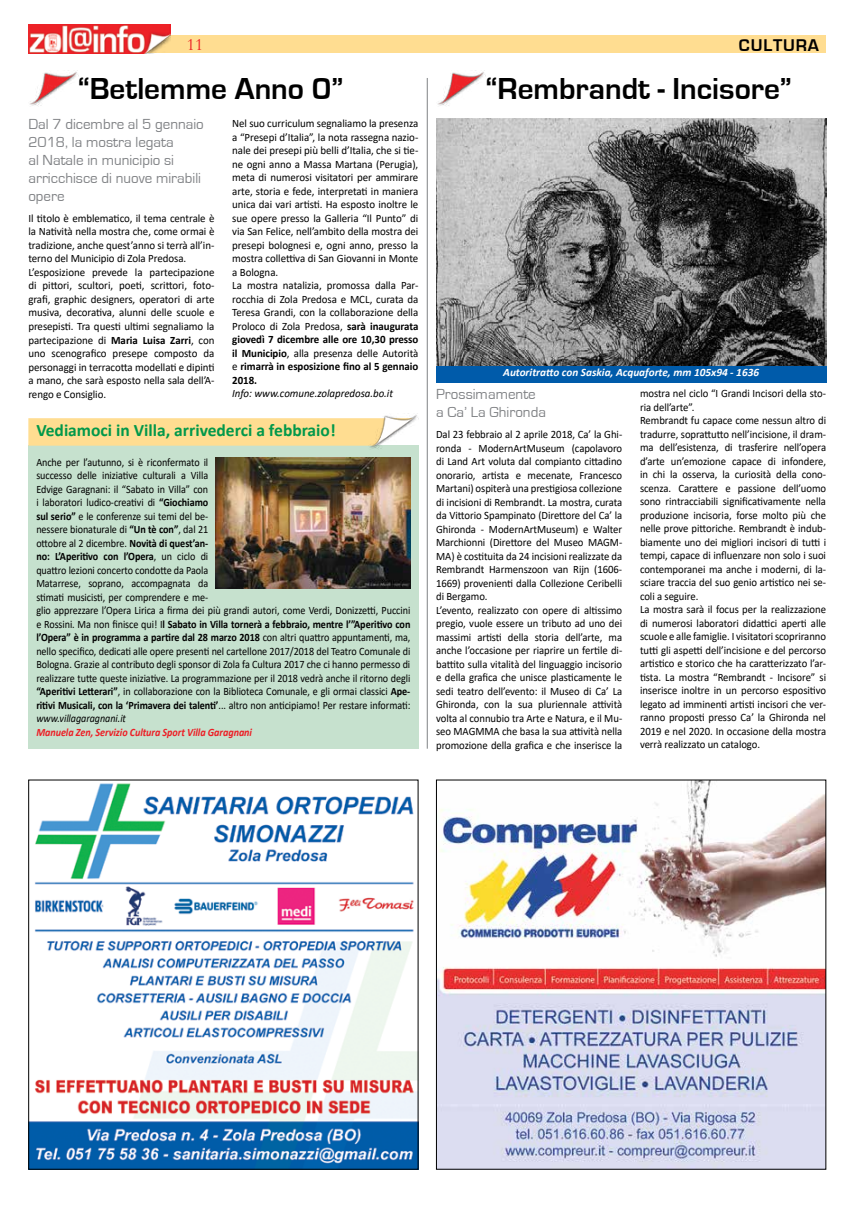
<style>
.page{position:relative;width:851px;height:1205px;background:#fff}
.page>*{position:absolute;margin:0;border:0;box-sizing:border-box;transform-origin:0 0}
.t1{font:700 31.25px "Eurostile";color:#000}
.t2{font:700 17.5px "Calibri";color:#00984a}
.t3{font:700 17.5px "Eurostile";letter-spacing:.05em;color:#000}
.t4{font:17.5px "Garamond";color:#ed1d24}
.t5{font:15px/18px "Eurostile";color:#808285}
.t6{font:11.25px/13.5px "Calibri";letter-spacing:-.005em;color:#000;scale:.95 1}
.t7{font:11.25px/13.5px "Calibri";letter-spacing:-.005em;color:#000}
.t8{font:11.25px/13.5px "Calibri";letter-spacing:-.005em;color:#000;scale:.9 1}
.t9{font:italic 700 11.25px "Calibri";color:#fff}
.t10{font:italic 700 11.25px "Calibri";letter-spacing:-.005em;color:#ed1d24;scale:.9 1}
.t11{font:italic 11.25px "Calibri";letter-spacing:-.005em;color:#000}
.s1{font-weight:700}
.s2{font-style:italic}
</style>
<div class="page">
<div style="left:28px;top:35px;width:798px;height:18px;background:#ffdd91"></div>
<img style="left:28px;top:25px;width:142px;height:28px">
<img style="left:30px;top:783px;width:386px;height:384px">
<img style="left:438px;top:782px;width:386px;height:385px">
<img style="left:30px;top:72px;width:48px;height:34px">
<hr style="left:427px;top:78px;width:1px;height:671px;background:#808285">
<img style="left:438px;top:72px;width:47px;height:34px">
<div style="left:436px;top:365px;width:390px;height:18px;background:#005baa"></div>
<img style="left:436px;top:119px;width:390px;height:246px">
<div style="left:28px;top:446px;width:390px;height:303px;background:#c6e1ce"></div>
<svg style="left:28px;top:418px;width:341px;height:28px;background:#fedd92"></svg>
<img style="left:369px;top:415px;width:49px;height:34px">
<img style="left:215px;top:457px;width:195px;height:131px">
<h2 class="t4" style="left:187px;top:33px;width:18px">11</h2>
<h2 class="t3" style="left:738px;top:35px;width:82px">CULTURA</h2>
<h1 class="t1" style="left:78px;top:71px;width:267px">“Betlemme Anno 0”</h1>
<p class="t7" style="left:232px;top:116px;width:188px">Nel suo curriculum segnaliamo la presenza a “Presepi d’Italia”, la nota rassegna nazio&shy;nale dei presepi più belli d’Italia, che si tie&shy;ne ogni anno a Massa Martana (Perugia), meta di numerosi visitatori per ammirare arte, storia e fede, interpretati in maniera unica dai vari artisti. Ha esposto inoltre le sue opere presso la Galleria “Il Punto” di via San Felice, nell’ambito della mostra dei presepi bolognesi e, ogni anno, presso la mostra collettiva di San Giovanni in Monte a Bologna.<br>La mostra natalizia, promossa dalla Par&shy;rocchia di Zola Predosa e MCL, curata da Teresa Grandi, con la collaborazione della Proloco di Zola Predosa, <span class="s1">sarà inaugurata giovedì 7 dicembre alle ore 10,30 presso il Municipio</span>, alla presenza delle Autorità e <span class="s1">rimarrà in esposizione fino al 5 gennaio 2018.</span></p>
<p class="t11" style="left:232px;top:386px;width:162px">Info: www.comune.zolapredosa.bo.it</p>
<h3 class="t5" style="left:28px;top:115px;width:177px">Dal 7 dicembre al 5 gennaio<br>2018, la mostra legata<br>al Natale in municipio si arricchisce di nuove mirabili opere</h3>
<p class="t7" style="left:28px;top:211px;width:188px">Il titolo è emblematico, il tema centrale è la Natività nella mostra che, come ormai è tradizione, anche quest’anno si terrà all’in&shy;terno del Municipio di Zola Predosa.<br>L’esposizione prevede la partecipazione di pittori, scultori, poeti, scrittori, foto&shy;grafi, graphic designers, operatori di arte musiva, decorativa, alunni delle scuole e presepisti. Tra questi ultimi segnaliamo la partecipazione di <span class="s1">Maria Luisa Zarri</span>, con uno scenografico presepe composto da personaggi in terracotta modellati e dipinti a mano, che sarà esposto nella sala dell’A&shy;rengo e Consiglio.</p>
<h2 class="t2" style="left:36px;top:417px;width:301px">Vediamoci in Villa, arrivederci a febbraio!</h2>
<p class="t8" style="left:36px;top:455px;width:417px">Anche per l’autunno, si è riconfermato il<br>successo delle iniziative culturali a Villa<br>Edvige Garagnani: il “Sabato in Villa” con<br>i laboratori ludico-creativi di <span class="s1">“Giochiamo<br>sul serio”</span> e le conferenze sui temi del be-<br>nessere bionaturale di <span class="s1">“Un tè con”</span>, dal 21<br>ottobre al 2 dicembre. <span class="s1">Novità di quest’an-<br>no: L’Aperitivo con l’Opera</span>, un ciclo di<br>quattro lezioni concerto condotte da Paola<br>Matarrese, soprano, accompagnata da<br>stimati musicisti, per comprendere e me-<br>glio apprezzare l’Opera Lirica a firma dei più grandi autori, come Verdi, Donizzetti, Puccini e Rossini. Ma non finisce qui! I<span class="s1">l Sabato in Villa tornerà a febbraio, mentre l’”Aperitivo con l’Opera” è in programma a partire dal 28 marzo 2018</span> con altri quattro appuntamenti, ma, nello specifico, dedicati alle opere presenti nel cartellone 2017/2018 del Teatro Comunale di Bologna. Grazie al contributo degli sponsor di Zola fa Cultura 2017 che ci hanno permesso di realizzare tutte queste iniziative. La programmazione per il 2018 vedrà anche il ritorno degli <span class="s1">“Aperitivi Letterari”</span>, in collaborazione con la Biblioteca Comunale, e gli ormai classici <span class="s1">Ape&shy;ritivi Musicali, con la ‘Primavera dei talenti’</span>... altro non anticipiamo! Per restare informati: <span class="s2">www.villagaragnani.it</span></p>
<p class="t10" style="left:36px;top:724px;width:241px">Manuela Zen, Servizio Cultura Sport Villa Garagnani</p>
<h1 class="t1" style="left:485px;top:71px;width:307px">“Rembrandt - Incisore”</h1>
<p class="t9" style="left:503px;top:364px;width:257px">Autoritratto con Saskia, Acquaforte, mm 105x94 - 1636</p>
<h3 class="t5" style="left:436px;top:385px;width:111px">Prossimamente a Ca’ La Ghironda</h3>
<p class="t6" style="left:436px;top:427px;width:197px">Dal 23 febbraio al 2 aprile 2018, Ca’ la Ghi&shy;ronda - ModernArtMuseum (capolavoro di Land Art voluta dal compianto cittadino onorario, artista e mecenate, Francesco Martani) ospiterà una prestigiosa collezione di incisioni di Rembrandt. La mostra, curata da Vittorio Spampinato (Direttore del Ca’ la Ghironda - ModernArtMuseum) e Walter Marchionni (Direttore del Museo MAGM-MA) è costituita da 24 incisioni realizzate da Rembrandt Harmenszoon van Rijn (1606- 1669) provenienti dalla Collezione Ceribelli di Bergamo.<br>L’evento, realizzato con opere di altissimo pregio, vuole essere un tributo ad uno dei massimi artisti della storia dell’arte, ma anche l’occasione per riaprire un fertile di&shy;battito sulla vitalità del linguaggio incisorio e della grafica che unisce plasticamente le sedi teatro dell’evento: il Museo di Ca’ La Ghironda, con la sua pluriennale attività volta al connubio tra Arte e Natura, e il Mu&shy;seo MAGMMA che basa la sua attività nella promozione della grafica e che inserisce la</p>
<p class="t6" style="left:640px;top:387px;width:197px">mostra nel ciclo “I Grandi Incisori della sto&shy;ria dell’arte”.<br>Rembrandt fu capace come nessun altro di tradurre, soprattutto nell’incisione, il dram&shy;ma dell’esistenza, di trasferire nell’opera d’arte un’emozione capace di infondere, in chi la osserva, la curiosità della cono&shy;scenza. Carattere e passione dell’uomo sono rintracciabili significativamente nella produzione incisoria, forse molto più che nelle prove pittoriche. Rembrandt è indub&shy;biamente uno dei migliori incisori di tutti i tempi, capace di influenzare non solo i suoi contemporanei ma anche i moderni, di la&shy;sciare traccia del suo genio artistico nei se&shy;coli a seguire.<br>La mostra sarà il focus per la realizzazione di numerosi laboratori didattici aperti alle scuole e alle famiglie. I visitatori scopriranno tutti gli aspetti dell’incisione e del percorso artistico e storico che ha caratterizzato l’ar&shy;tista. La mostra “Rembrandt - Incisore” si inserisce inoltre in un percorso espositivo legato ad imminenti artisti incisori che ver&shy;ranno proposti presso Ca’ la Ghironda nel 2019 e nel 2020. In occasione della mostra verrà realizzato un catalogo.</p>
</div>
